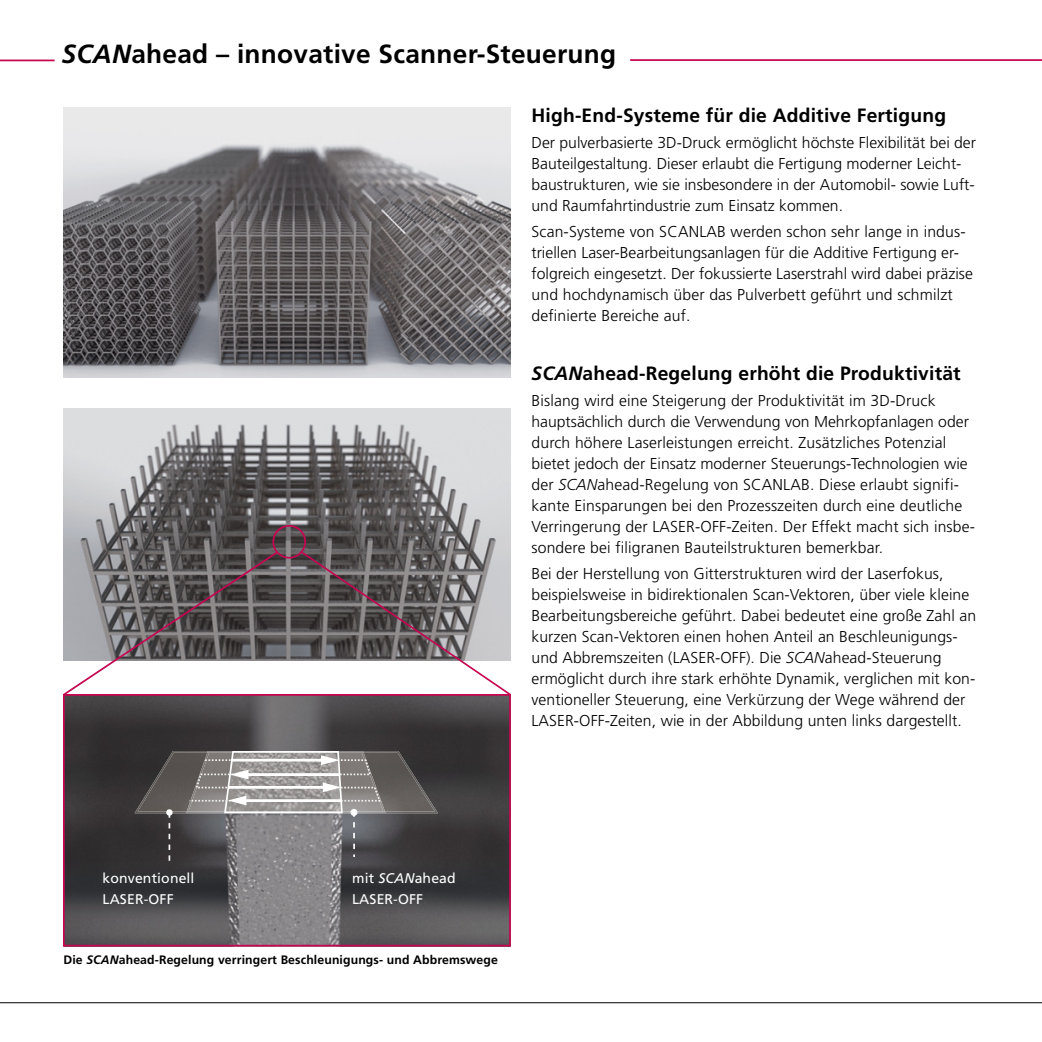
<style>
.page{position:relative;width:1042px;height:1042px;background:#fff}
.page>*{position:absolute;margin:0;border:0;box-sizing:border-box;transform-origin:0 0}
.t1{font:700 26.25px "Frutiger";letter-spacing:.01em;color:#000}
.t2{font:700 19.25px "Frutiger";letter-spacing:.01em;color:#000}
.t3{font:300 15.75px/21px "Frutiger";letter-spacing:.005em;color:#000}
.t4{font:14px/21px "Frutiger";letter-spacing:.01em;color:#fff}
.t5{font:700 12.25px "Frutiger";letter-spacing:.01em;color:#000}
.s1{font-style:italic}
</style>
<div class="page">
<hr style="left:0;top:60px;width:55px;height:1px;background:#c60651">
<hr style="left:0;top:1002px;width:1042px;height:1px;background:#000">
<hr style="left:630px;top:59px;width:412px;height:2px;background:#c60651">
<img style="left:64px;top:409px;width:446px;height:252px">
<img style="left:63px;top:107px;width:447px;height:270px">
<svg style="left:63px;top:550px;width:216px;height:144px"></svg>
<img style="left:63px;top:697px;width:448px;height:250px">
<img style="left:135px;top:751px;width:303px;height:62px">
<img style="left:186px;top:751px;width:200px;height:62px">
<svg style="left:353px;top:833px;width:2px;height:24px"></svg>
<svg style="left:189px;top:751px;width:192px;height:76px;background:#9c9999"></svg>
<svg style="left:169px;top:834px;width:1px;height:27px"></svg>
<div style="left:166px;top:809px;width:7px;height:6px;background:#fff;border-radius:50%"></div>
<div style="left:63px;top:694px;width:448px;height:252px;border:2px solid #c60651"></div>
<div style="left:272px;top:525px;width:34px;height:33px;border:2px solid #c60651;border-radius:50%"></div>
<svg style="left:300px;top:550px;width:211px;height:147px"></svg>
<h1 class="t1" style="left:62px;top:38px;width:556px"><span class="s1">SCAN</span>ahead – innovative Scanner-Steuerung</h1>
<p class="t2" style="left:531px;top:104px;width:416px">High-End-Systeme für die Additive Fertigung</p>
<p class="t3" style="left:531px;top:132px;width:446px">Der pulverbasierte 3D-Druck ermöglicht höchste Flexibilität bei der Bauteilgestaltung. Dieser erlaubt die Fertigung moderner Leicht&shy;baustrukturen, wie sie insbesondere in der Automobil- sowie Luft&shy;und Raumfahrtindustrie zum Einsatz kommen.</p>
<p class="t3" style="left:531px;top:221px;width:443px">Scan-Systeme von SCANLAB werden schon sehr lange in indus&shy;triellen Laser-Bearbeitungsanlagen für die Additive Fertigung er&shy;folgreich eingesetzt. Der fokussierte Laserstrahl wird dabei präzise und hochdynamisch über das Pulverbett geführt und schmilzt definierte Bereiche auf.</p>
<p class="t2" style="left:531px;top:362px;width:431px"><span class="s1">SCAN</span>ahead-Regelung erhöht die Produktivität</p>
<p class="t3" style="left:531px;top:390px;width:445px">Bislang wird eine Steigerung der Produktivität im 3D-Druck hauptsächlich durch die Verwendung von Mehrkopfanlagen oder durch höhere Laserleistungen erreicht. Zusätzliches Potenzial bietet jedoch der Einsatz moderner Steuerungs-Technologien wie der <span class="s1">SCAN</span>ahead-Regelung von SCANLAB. Diese erlaubt signifi&shy;kante Einsparungen bei den Prozesszeiten durch eine deutliche Verringerung der LASER-OFF-Zeiten. Der Effekt macht sich insbe&shy;sondere bei filigranen Bauteilstrukturen bemerkbar.</p>
<p class="t3" style="left:531px;top:563px;width:446px">Bei der Herstellung von Gitterstrukturen wird der Laserfokus, beispielsweise in bidirektionalen Scan-Vektoren, über viele kleine Bearbeitungsbereiche geführt. Dabei bedeutet eine große Zahl an kurzen Scan-Vektoren einen hohen Anteil an Beschleunigungs&shy;und Abbremszeiten (LASER-OFF). Die <span class="s1">SCAN</span>ahead-Steuerung ermöglicht durch ihre stark erhöhte Dynamik, verglichen mit kon&shy;ventioneller Steuerung, eine Verkürzung der Wege während der LASER-OFF-Zeiten, wie in der Abbildung unten links dargestellt.</p>
<p class="t4" style="left:103px;top:867px;width:93px">konventionell<br>LASER-OFF</p>
<p class="t4" style="left:352px;top:867px;width:105px">mit <span class="s1">SCAN</span>ahead<br>LASER-OFF</p>
<p class="t5" style="left:63px;top:953px;width:436px">Die <span class="s1">SCAN</span>ahead-Regelung verringert Beschleunigungs- und Abbremswege</p>
</div>
